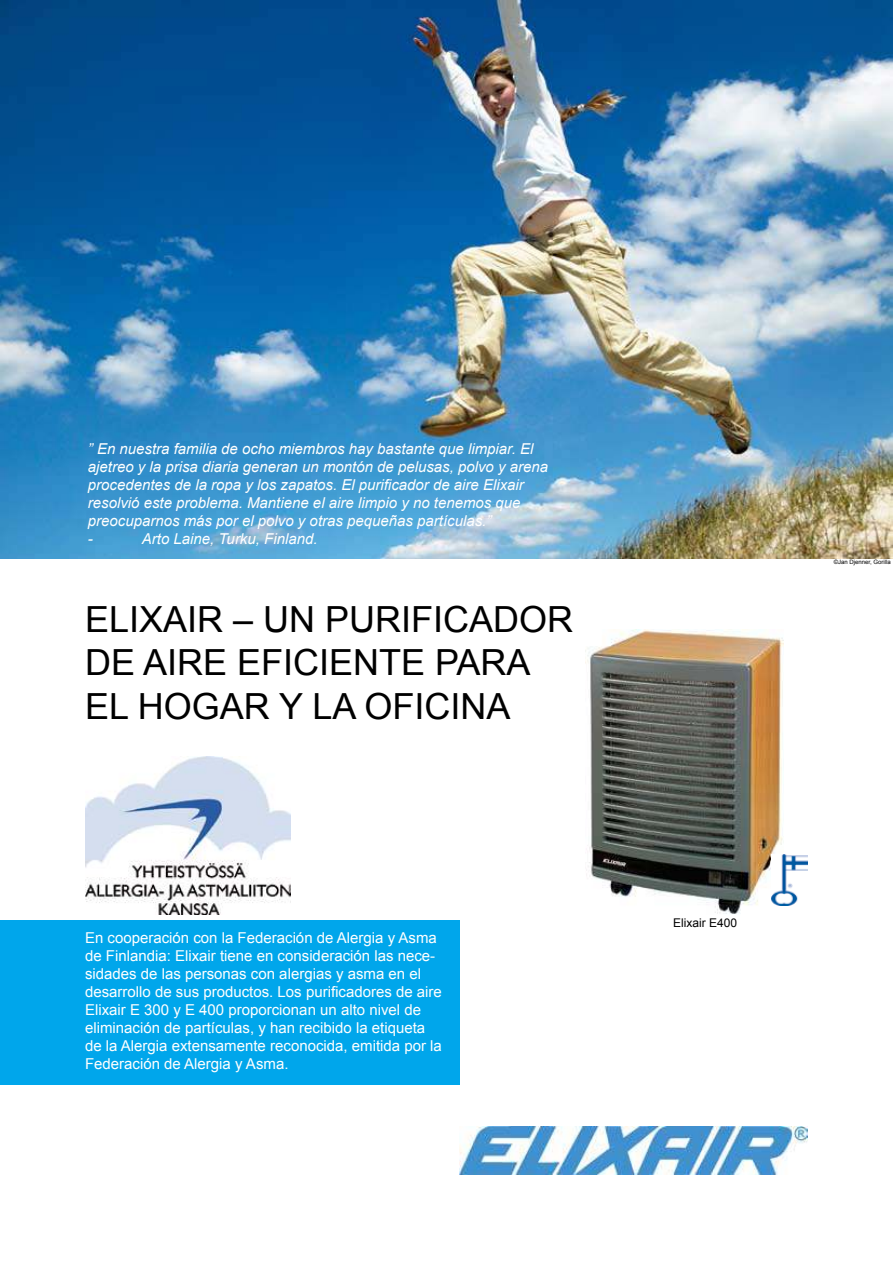
<style>
.page{position:relative;width:893px;height:1263px;background:#fff}
.page>*{position:absolute;margin:0;border:0;box-sizing:border-box;transform-origin:0 0}
.t1{font:36px/43.2px "Arial";color:#000}
.t2{font:15px/18px "Arial";color:#fff}
.t3{font:italic 15px/18px "Arial";color:#fff}
.t4{font:12px "Arial";color:#000}
.t5{font:6px "Arial";color:#000}
</style>
<div class="page">
<img style="left:0;top:0;width:893px;height:558px">
<img style="left:585px;top:629px;width:198px;height:285px">
<div style="left:0;top:920px;width:459px;height:164px;background:#00a6eb"></div>
<img style="left:771px;top:855px;width:37px;height:50px">
<img style="left:459px;top:1126px;width:349px;height:49px">
<img style="left:85px;top:756px;width:205px;height:158px">
<p class="t3" style="left:88px;top:441px;width:462px">” En nuestra familia de ocho miembros hay bastante que limpiar. El ajetreo y la prisa diaria generan un montón de pelusas, polvo y arena procedentes de la ropa y los zapatos. El purificador de aire Elixair resolvió este problema. Mantiene el aire limpio y no tenemos que preocuparnos más por el polvo y otras pequeñas partículas.”<br>-</p>
<p class="t3" style="left:142px;top:531px;width:177px">Arto Laine, Turku, Finland.</p>
<h1 class="t1" style="left:85px;top:601px;width:490px">ELIXAIR – UN PURIFICADOR<br>DE AIRE EFICIENTE PARA<br>EL HOGAR Y LA OFICINA</h1>
<p class="t2" style="left:85px;top:930px;width:358px">En cooperación con la Federación de Alergia y Asma de Finlandia: Elixair tiene en consideración las nece&shy;sidades de las personas con alergias y asma en el desarrollo de sus productos. Los purificadores de aire Elixair E 300 y E 400 proporcionan un alto nivel de eliminación de partículas, y han recibido la etiqueta de la Alergia extensamente reconocida, emitida por la Federación de Alergia y Asma.</p>
<p class="t5" style="left:834px;top:559px;width:59px">©Jan Djenner, Gorilla</p>
<p class="t4" style="left:673px;top:918px;width:66px">Elixair E400</p>
</div>
